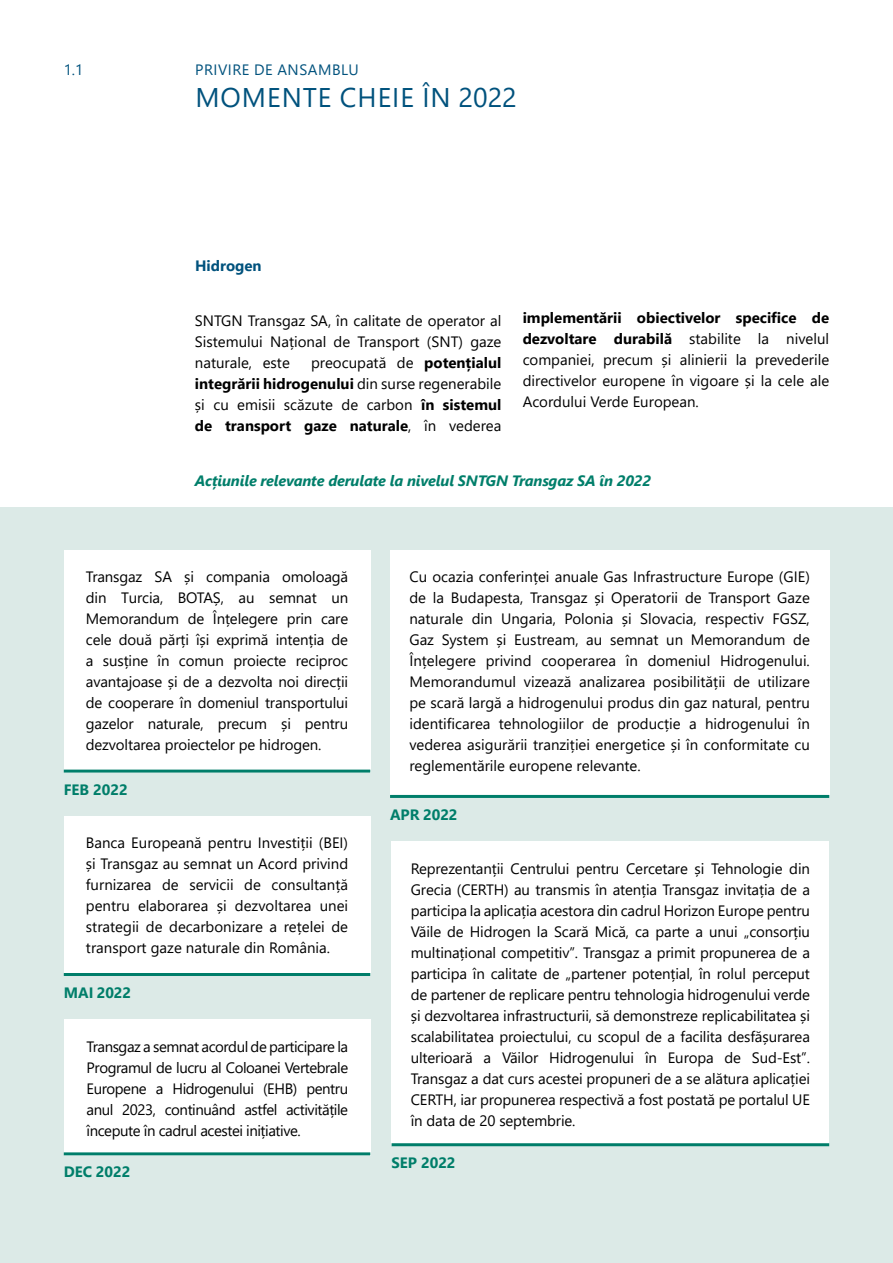
<style>
.page{position:relative;width:893px;height:1263px;background:#fff}
.page>*{position:absolute;margin:0;border:0;box-sizing:border-box;transform-origin:0 0}
.t1{font:27px "Segoe UI";letter-spacing:.035em;color:#00527d}
.t2{font:15px/21px "Segoe UI";color:#000;text-align:justify}
.t3{font:italic 700 15px "Segoe UI";letter-spacing:-.01em;color:#007e6a}
.t4{font:700 15px "Segoe UI";color:#007e6a}
.t5{font:15px "Segoe UI";letter-spacing:.035em;color:#00527d}
.t6{font:700 15px "Segoe UI";color:#00527d}
.s1{font-weight:700}
</style>
<div class="page">
<div style="left:0;top:507px;width:893px;height:756px;background:#dceae7"></div>
<div style="left:64px;top:550px;width:306px;height:223px;background:#fff"></div>
<hr style="left:64px;top:770px;width:306px;height:3px;background:#007e6a">
<div style="left:390px;top:550px;width:439px;height:245px;background:#fff"></div>
<hr style="left:390px;top:795px;width:439px;height:3px;background:#007e6a">
<div style="left:392px;top:841px;width:437px;height:305px;background:#fff"></div>
<hr style="left:392px;top:1143px;width:437px;height:3px;background:#007e6a">
<div style="left:64px;top:816px;width:306px;height:160px;background:#fff"></div>
<hr style="left:64px;top:973px;width:306px;height:3px;background:#007e6a">
<div style="left:64px;top:1019px;width:306px;height:136px;background:#fff"></div>
<hr style="left:64px;top:1152px;width:306px;height:3px;background:#007e6a">
<p class="t5" style="left:64px;top:55px;width:21px">1.1</p>
<p class="t5" style="left:195px;top:55px;width:165px">PRIVIRE DE ANSAMBLU</p>
<h1 class="t1" style="left:195px;top:72px;width:323px">MOMENTE CHEIE ÎN 2022</h1>
<p class="t6" style="left:195px;top:251px;width:68px">Hidrogen</p>
<p class="t2" style="left:195px;top:309px;width:308px">SNTGN Transgaz SA, în calitate de operator al Sistemului Național de Transport (SNT) gaze naturale, este</p>
<p class="t2" style="left:195px;top:351px;width:308px;text-indent:116px">preocupată de <span class="s1">potențialul integrării hidrogenului</span> din surse regenerabile și cu emisii scăzute de carbon <span class="s1">în sistemul de transport gaze naturale</span>, în vederea</p>
<p class="t2" style="left:523px;top:306px;width:308px"><span class="s1">implementării obiectivelor specifice de dezvoltare durabilă</span> stabilite la nivelul companiei, precum și alinierii la prevederile directivelor europene în vigoare și la cele ale Acordului Verde European.</p>
<p class="t3" style="left:195px;top:467px;width:458px">Acțiunile relevante derulate la nivelul SNTGN Transgaz SA în 2022</p>
<p class="t2" style="left:86px;top:565px;width:264px">Transgaz SA și compania omoloagă din Turcia, BOTAȘ, au semnat un Memorandum de Înțelegere prin care cele două părți își exprimă intenția de a susține în comun proiecte reciproc avantajoase și de a dezvolta noi direcții de cooperare în domeniul transportului gazelor naturale, precum și pentru dezvoltarea proiectelor pe hidrogen.</p>
<p class="t4" style="left:64px;top:775px;width:66px">FEB 2022</p>
<p class="t2" style="left:86px;top:831px;width:264px">Banca Europeană pentru Investiții (BEI) și Transgaz au semnat un Acord privind furnizarea de servicii de consultanță pentru elaborarea și dezvoltarea unei strategii de decarbonizare a rețelei de transport gaze naturale din România.</p>
<p class="t4" style="left:64px;top:978px;width:69px">MAI 2022</p>
<p class="t2" style="left:87px;top:1034px;width:263px">Transgaz a semnat acordul de participare la Programul de lucru al Coloanei Vertebrale Europene a Hidrogenului (EHB) pentru anul 2023, continuând astfel activitățile începute în cadrul acestei inițiative.</p>
<p class="t4" style="left:64px;top:1157px;width:68px">DEC 2022</p>
<p class="t2" style="left:409px;top:565px;width:402px">Cu ocazia conferinței anuale Gas Infrastructure Europe (GIE) de la Budapesta, Transgaz și Operatorii de Transport Gaze naturale din Ungaria, Polonia și Slovacia, respectiv FGSZ, Gaz System și Eustream, au semnat un Memorandum de Înțelegere privind cooperarea în domeniul Hidrogenului.<br>Memorandumul vizează analizarea posibilității de utilizare pe scară largă a hidrogenului produs din gaz natural, pentru identificarea tehnologiilor de producție a hidrogenului în vederea asigurării tranziției energetice și în conformitate cu reglementările europene relevante.</p>
<p class="t4" style="left:390px;top:800px;width:69px">APR 2022</p>
<p class="t2" style="left:411px;top:856px;width:401px">Reprezentanții Centrului pentru Cercetare și Tehnologie din Grecia (CERTH) au transmis în atenția Transgaz invitația de a participa la aplicația acestora din cadrul Horizon Europe pentru Văile de Hidrogen la Scară Mică, ca parte a unui „consorțiu multinațional competitiv”. Transgaz a primit propunerea de a participa în calitate de „partener potențial, în rolul perceput de partener de replicare pentru tehnologia hidrogenului verde și dezvoltarea infrastructurii, să demonstreze replicabilitatea și scalabilitatea proiectului, cu scopul de a facilita desfășurarea ulterioară a Văilor Hidrogenului în Europa de Sud-Est”.<br>Transgaz a dat curs acestei propuneri de a se alătura aplicației CERTH, iar propunerea respectivă a fost postată pe portalul UE în data de 20 septembrie.</p>
<p class="t4" style="left:392px;top:1148px;width:66px">SEP 2022</p>
</div>
